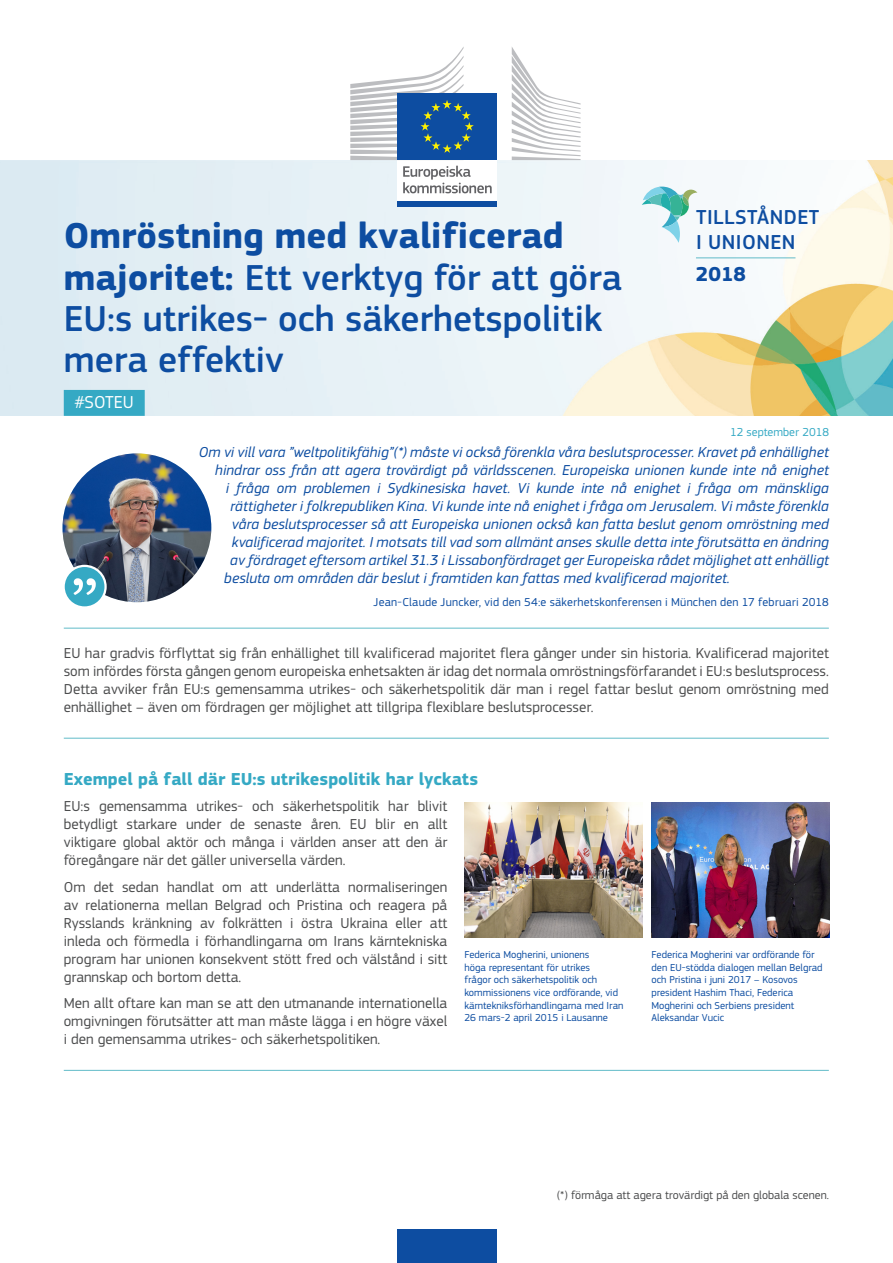
<style>
.page{position:relative;width:893px;height:1263px;background:#fff}
.page>*{position:absolute;margin:0;border:0;box-sizing:border-box;transform-origin:0 0}
.doc_title{font:500 37.5px/41.2px "EC Square Sans Pro";color:#0d4da1}
.theme1{font:500 21px/25.2px "EC Square Sans Pro";letter-spacing:.02em;color:#0d4da1}
.theme2{font:700 21px "EC Square Sans Pro";color:#0d4da1}
.title_2_1{font:700 18px "EC Square Sans Pro";color:#35a9c4}
.tweet{font:18px "EC Square Sans Pro";color:#fff}
.quote{font:italic 15px "EC Square Sans Pro";letter-spacing:.005em;color:#0d4da1}
.body{font:15px/18px "EC Square Sans Pro";color:#4b4c4d;text-align:justify}
.body_inter{font:15px/18px "EC Square Sans Pro";color:#4b4c4d;text-align:justify}
.body_inter_copy{font:15px/18px "EC Square Sans Pro";color:#4b4c4d;text-align:justify}
.quote_auth{font:12px "EC Square Sans Pro";letter-spacing:.02em;color:#0d4da1}
.note{font:12px "EC Square Sans Pro";color:#4b4c4d}
.doc_date{font:12px "EC Square Sans Pro";color:#35a9c4}
.photo_caption{font:10.5px/12.6px "EC Square Sans Pro";color:#0d4da1}
.s1{font-weight:700}
</style>
<div class="page">
<img style="left:0;top:160px;width:893px;height:256px">
<div style="left:64px;top:390px;width:81px;height:26px;background:#35a9c4"></div>
<hr style="left:696px;top:257px;width:99px;height:1px;background:#61bbc8">
<img style="left:63px;top:453px;width:148px;height:149px;border-radius:74px">
<hr style="left:64px;top:628px;width:765px;height:1px;background:#61bbc8">
<hr style="left:64px;top:738px;width:765px;height:1px;background:#61bbc8">
<hr style="left:64px;top:1070px;width:765px;height:1px;background:#61bbc8">
<svg style="left:642px;top:187px;width:55px;height:56px"></svg>
<div style="left:64px;top:566px;width:42px;height:41px;background:#35a9c4;border-radius:50%"></div>
<div style="left:63px;top:565px;width:44px;height:44px;border:2px solid #fff;border-radius:50%"></div>
<svg style="left:73px;top:578px;width:23px;height:17px"></svg>
<img style="left:464px;top:802px;width:178px;height:135px">
<img style="left:651px;top:802px;width:178px;height:135px">
<div style="left:397px;top:158px;width:100px;height:44px;background:#fff"></div>
<div style="left:397px;top:201px;width:100px;height:6px;background:#0d4da1"></div>
<svg style="left:512px;top:47px;width:69px;height:113px"></svg>
<div style="left:397px;top:94px;width:100px;height:66px;background:#0d4da1"></div>
<svg style="left:350px;top:47px;width:124px;height:113px"></svg>
<svg style="left:403px;top:166px;width:89px;height:27px"></svg>
<div style="left:397px;top:1229px;width:100px;height:34px;background:#0d4da1"></div>
<p class="doc_title" style="left:64px;top:216px;width:560px"><span class="s1">Omröstning med kvalificerad majoritet:</span> Ett verktyg för att göra<br>EU:s utrikes- och säkerhetspolitik mera effektiv</p>
<p class="tweet" style="left:75px;top:392px;width:61px">#SOTEU</p>
<p class="theme1" style="left:696px;top:205px;width:125px">TILLSTÅNDET<br>I UNIONEN</p>
<p class="theme2" style="left:696px;top:261px;width:52px">2018</p>
<p class="doc_date" style="left:730px;top:425px;width:100px">12 september 2018</p>
<p class="quote" style="left:199px;top:444px;width:631px">Om vi vill vara ”weltpolitikfähig”(*) måste vi också förenkla våra beslutsprocesser. Kravet på enhällighet</p>
<p class="quote" style="left:215px;top:462px;width:615px">hindrar oss från att agera trovärdigt på världsscenen. Europeiska unionen kunde inte nå enighet</p>
<p class="quote" style="left:226px;top:480px;width:604px">i fråga om problemen i Sydkinesiska havet. Vi kunde inte nå enighet i fråga om mänskliga</p>
<p class="quote" style="left:230px;top:498px;width:600px">rättigheter i folkrepubliken Kina. Vi kunde inte nå enighet i fråga om Jerusalem. Vi måste förenkla</p>
<p class="quote" style="left:232px;top:516px;width:598px">våra beslutsprocesser så att Europeiska unionen också kan fatta beslut genom omröstning med</p>
<p class="quote" style="left:232px;top:534px;width:599px">kvalificerad majoritet. I motsats till vad som allmänt anses skulle detta inte förutsätta en ändring</p>
<p class="quote" style="left:230px;top:552px;width:600px">av fördraget eftersom artikel 31.3 i Lissabonfördraget ger Europeiska rådet möjlighet att enhälligt</p>
<p class="quote" style="left:224px;top:570px;width:507px">besluta om områden där beslut i framtiden kan fattas med kvalificerad majoritet.</p>
<p class="quote_auth" style="left:374px;top:595px;width:457px">Jean-Claude Juncker, vid den 54:e säkerhetskonferensen i München den 17 februari 2018</p>
<p class="body_inter" style="left:64px;top:644px;width:767px">EU har gradvis förflyttat sig från enhällighet till kvalificerad majoritet flera gånger under sin historia. Kvalificerad majoritet som infördes första gången genom europeiska enhetsakten är idag det normala omröstningsförfarandet i EU:s beslutsprocess.<br>Detta avviker från EU:s gemensamma utrikes- och säkerhetspolitik där man i regel fattar beslut genom omröstning med enhällighet – även om fördragen ger möjlighet att tillgripa flexiblare beslutsprocesser.</p>
<p class="title_2_1" style="left:64px;top:768px;width:416px">Exempel på fall där EU:s utrikespolitik har lyckats</p>
<p class="body" style="left:64px;top:797px;width:385px">EU:s gemensamma utrikes- och säkerhetspolitik har blivit betydligt starkare under de senaste åren. EU blir en allt viktigare global aktör och många i världen anser att den är föregångare när det gäller universella värden.</p>
<p class="body" style="left:64px;top:878px;width:385px">Om det sedan handlat om att underlätta normaliseringen av relationerna mellan Belgrad och Pristina och reagera på Rysslands kränkning av folkrätten i östra Ukraina eller att inleda och förmedla i förhandlingarna om Irans kärntekniska program har unionen konsekvent stött fred och välstånd i sitt grannskap och bortom detta.</p>
<p class="body_inter_copy" style="left:64px;top:994px;width:385px">Men allt oftare kan man se att den utmanande internationella omgivningen förutsätter att man måste lägga i en högre växel i den gemensamma utrikes- och säkerhetspolitiken.</p>
<p class="photo_caption" style="left:464px;top:948px;width:160px">Federica Mogherini, unionens<br>höga representant för utrikes<br>frågor och säkerhetspolitik och kommissionens vice ordförande, vid kärntekniksförhandlingarna med Iran 26 mars-2 april 2015 i Lausanne</p>
<p class="photo_caption" style="left:651px;top:948px;width:173px">Federica Mogherini var ordförande för den EU-stödda dialogen mellan Belgrad och Pristina i juni 2017 – Kosovos president Hashim Thaci, Federica<br>Mogherini och Serbiens president<br>Aleksandar Vucic</p>
<p class="note" style="left:557px;top:1188px;width:274px">(*) förmåga att agera trovärdigt på den globala scenen.</p>
</div>
